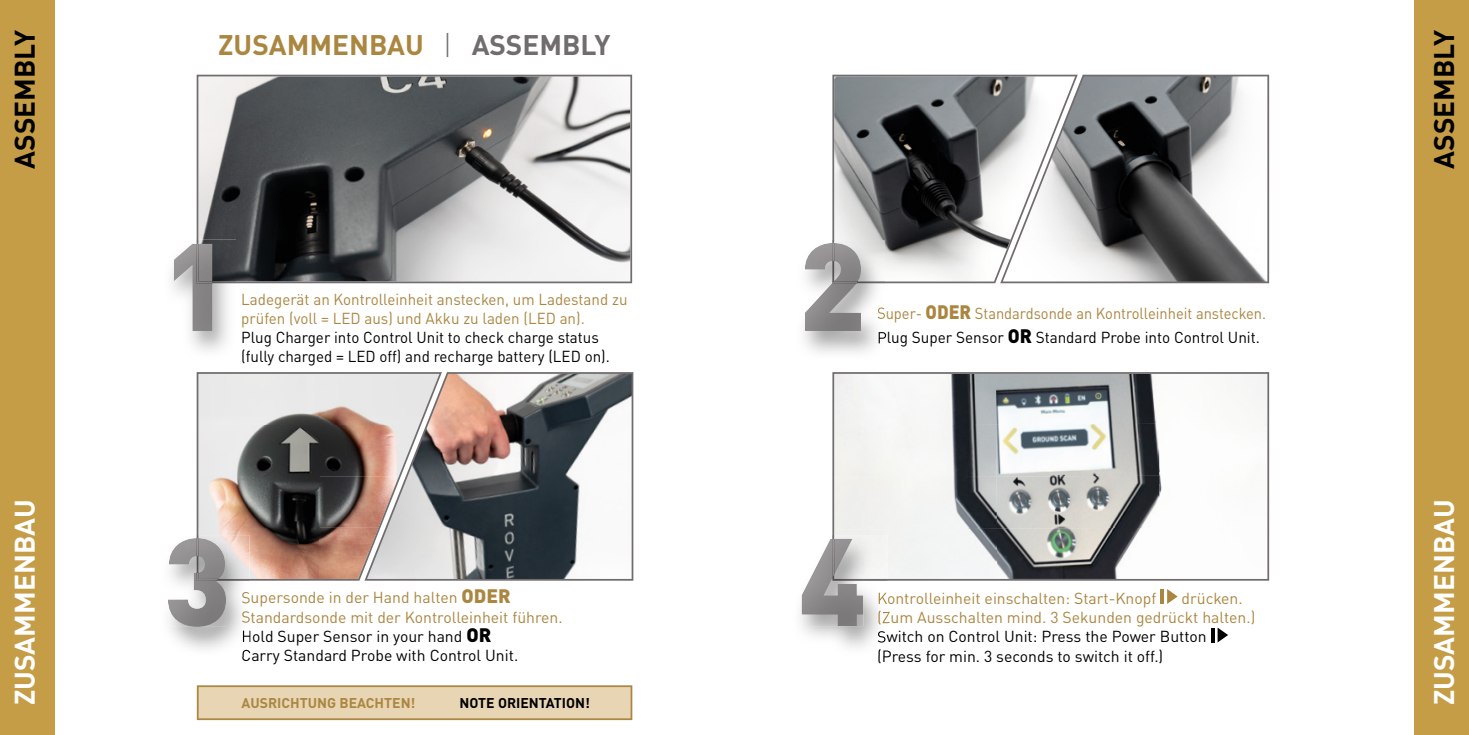
<style>
.page{position:relative;width:1469px;height:735px;background:#fff}
.page>*{position:absolute;margin:0;border:0;box-sizing:border-box;transform-origin:0 0}
.t1{font:700 28px "DIN Pro";color:#fff}
.t2{font:700 28px "DIN Pro";color:#ab8641}
.t3{font:700 28px "DIN Pro";color:#000}
.t4{font:15.75px/19.2px "DIN Pro";color:#ab8641}
.t5{font:15.75px/24.5px "DIN Pro";color:#ab8641;scale:.93 1}
.t6{font:15.75px/19.2px "DIN Pro";color:#000;scale:.96 1}
.t7{font:15.75px/19.2px "DIN Pro";color:#ab8641;scale:.96 1}
.t8{font:15.75px/19.2px "DIN Pro";color:#000}
.t9{font:700 14px "DIN Pro";color:#ab8641}
.t10{font:700 14px "DIN Pro";color:#000}
.s1{font-weight:300;color:#716d6e}
.s2{color:#716d6e}
.s3{font-weight:900;font-size:19.25px}
.s4{color:#000}
.s5{font-weight:900;font-size:19.25px;color:#000}
</style>
<div class="page">
<div style="left:1414px;top:0;width:54px;height:734px;background:#c69d47"></div>
<div style="left:0;top:0;width:55px;height:734px;background:#c69d47"></div>
<svg style="left:197px;top:685px;width:435px;height:34px;background:#e3cfab"></svg>
<svg style="left:1167px;top:589px;width:10px;height:14px"></svg>
<hr style="left:1160px;top:588px;width:4px;height:15px;background:#ab8640">
<svg style="left:1217px;top:627px;width:11px;height:15px"></svg>
<svg style="left:1211px;top:628px;width:3px;height:14px"></svg>
<svg style="left:197px;top:372px;width:167px;height:208px;background:#9a8d87"></svg>
<svg style="left:364px;top:372px;width:269px;height:208px"></svg>
<svg style="left:197px;top:75px;width:435px;height:208px;background:#868788"></svg>
<svg style="left:832px;top:75px;width:168px;height:208px;background:#77787a"></svg>
<svg style="left:1000px;top:75px;width:269px;height:208px"></svg>
<svg style="left:832px;top:372px;width:437px;height:208px"></svg>
<img style="left:800px;top:580px;width:87px;height:68px">
<img style="left:878px;top:592px;width:9px;height:15px">
<img style="left:878px;top:610px;width:9px;height:16px">
<svg style="left:877px;top:630px;width:10px;height:12px"></svg>
<svg style="left:878px;top:649px;width:9px;height:6px"></svg>
<img style="left:832px;top:535px;width:55px;height:45px">
<img style="left:801px;top:539px;width:62px;height:86px">
<img style="left:832px;top:538px;width:31px;height:42px">
<img style="left:877px;top:307px;width:8px;height:12px">
<img style="left:878px;top:332px;width:7px;height:14px">
<img style="left:832px;top:240px;width:53px;height:43px">
<img style="left:804px;top:243px;width:57px;height:88px">
<img style="left:832px;top:243px;width:29px;height:40px">
<img style="left:171px;top:239px;width:65px;height:112px">
<img style="left:197px;top:239px;width:39px;height:44px">
<img style="left:174px;top:243px;width:38px;height:88px">
<img style="left:197px;top:243px;width:15px;height:40px">
<img style="left:242px;top:591px;width:7px;height:15px">
<svg style="left:242px;top:611px;width:7px;height:11px"></svg>
<img style="left:243px;top:630px;width:6px;height:12px">
<svg style="left:242px;top:649px;width:7px;height:7px"></svg>
<img style="left:197px;top:535px;width:52px;height:45px">
<img style="left:168px;top:537px;width:58px;height:89px">
<img style="left:197px;top:537px;width:29px;height:43px">
<h1 class="t3" style="left:1px;top:169px;width:140px;rotate:-90deg">ASSEMBLY</h1>
<h1 class="t1" style="left:1px;top:704px;width:207px;rotate:-90deg">ZUSAMMENBAU</h1>
<h1 class="t2" style="left:218px;top:21px;width:394px">ZUSAMMENBAU <span class="s1">|</span> <span class="s2">ASSEMBLY</span></h1>
<p class="t7" style="left:241px;top:287px;width:404px">Ladegerät an Kontrolleinheit anstecken, um Ladestand zu prüfen (voll = LED aus) und Akku zu laden (LED an).</p>
<p class="t6" style="left:241px;top:326px;width:385px">Plug Charger into Control Unit to check charge status (fully charged = LED off) and recharge battery (LED on).</p>
<p class="t4" style="left:241px;top:586px;width:323px">Supersonde in der Hand halten <span class="s3">ODER </span>Standardsonde mit der Kontrolleinheit führen.<br><span class="s4">Hold Super Sensor in your hand</span> <span class="s5">OR<br></span><span class="s4">Carry Standard Probe with Control Unit.</span></p>
<p class="t9" style="left:241px;top:690px;width:175px">AUSRICHTUNG BEACHTEN!</p>
<p class="t10" style="left:459px;top:690px;width:132px">NOTE ORIENTATION!</p>
<p class="t5" style="left:877px;top:299px;width:420px">Super- <span class="s3">ODER</span> Standardsonde an Kontrolleinheit anstecken.<br><span class="s4">Plug Super Sensor</span> <span class="s5">OR</span> <span class="s4">Standard Probe into Control Unit.</span></p>
<p class="t4" style="left:877px;top:586px;width:281px">Kontrolleinheit einschalten: Start-Knopf</p>
<p class="t4" style="left:877px;top:586px;width:380px;text-indent:304px">drücken. (Zum Ausschalten mind. 3 Sekunden gedrückt halten.)</p>
<p class="t8" style="left:877px;top:625px;width:331px">Switch on Control Unit: Press the Power Button (Press for min. 3 seconds to switch it off.)</p>
<h1 class="t3" style="left:1420px;top:169px;width:140px;rotate:-90deg">ASSEMBLY</h1>
<h1 class="t1" style="left:1420px;top:704px;width:207px;rotate:-90deg">ZUSAMMENBAU</h1>
</div>
